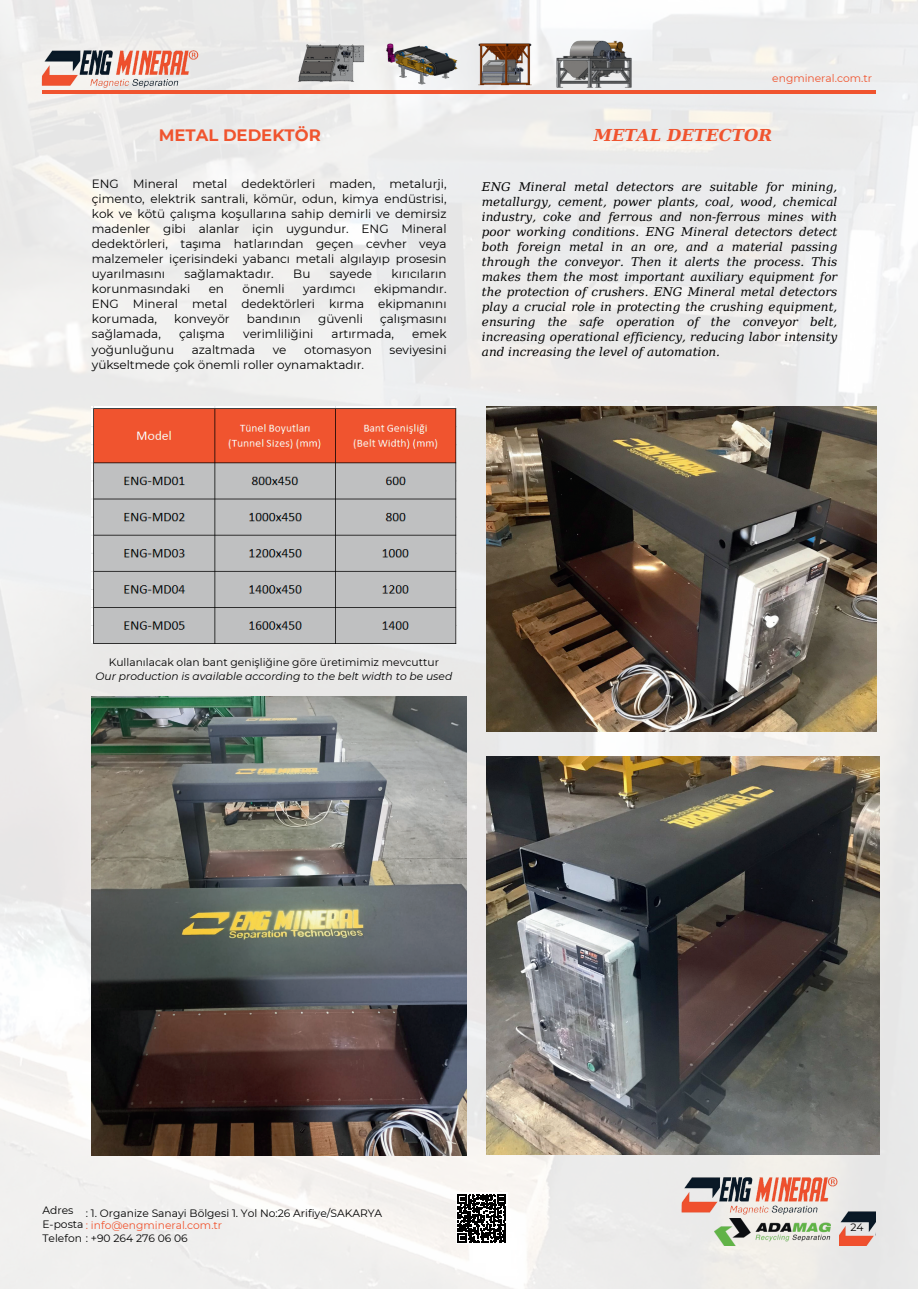
<style>
.page{position:relative;width:918px;height:1289px;background:#fff}
.page>*{position:absolute;margin:0;border:0;box-sizing:border-box;transform-origin:0 0}
.t1{font:italic 700 16.5px "DejaVu Serif";color:#f0542f}
.t2{font:700 16.5px "Montserrat";color:#f0542f}
.t3{font:12px/15px "Montserrat";color:#000;text-align:justify}
.t4{font:italic 12px/15px "DejaVu Serif";color:#000;text-align:justify}
.t5{font:10.65px/13.8px "Montserrat";color:#000}
.t6{font:italic 10.65px "Montserrat";color:#000}
.t7{font:10.65px "Montserrat";color:#f0542f}
</style>
<div class="page">
<img style="left:0;top:0;width:918px;height:1288px">
<hr style="left:42px;top:90px;width:834px;height:4px;background:#f0542f">
<img style="left:36px;top:41px;width:165px;height:53px">
<div style="left:456px;top:1192px;width:52px;height:51px;background:linear-gradient(to bottom,#fefefe,#fffefe)"></div>
<svg style="left:458px;top:1194px;width:48px;height:48px"></svg>
<img style="left:839px;top:1211px;width:36px;height:34px">
<img style="left:715px;top:1220px;width:116px;height:25px">
<img style="left:676px;top:1167px;width:165px;height:53px">
<img style="left:477px;top:42px;width:56px;height:43px">
<img style="left:386px;top:43px;width:72px;height:42px">
<img style="left:552px;top:36px;width:85px;height:54px">
<img style="left:295px;top:43px;width:72px;height:42px">
<img style="left:92px;top:406px;width:364px;height:237px">
<img style="left:92px;top:696px;width:374px;height:459px">
<img style="left:487px;top:756px;width:393px;height:398px">
<img style="left:487px;top:406px;width:389px;height:325px">
<p class="t7" style="left:772px;top:70px;width:100px">iii</p>
<h1 class="t2" style="left:159px;top:123px;width:162px">i</h1>
<h1 class="t1" style="left:594px;top:122px;width:180px">METAL DETECTOR</h1>
<p class="t3" style="left:92px;top:176px;width:356px;text-indent:238px">maden, metalurji, çi mento, elektri k santrali, kömür, odun, ki mya endüstrisi, kok ve kötü çalışma koşullarına sahi p demi rli ve demi rsiz madenler gi bi alanlar içi n uygundur. ENG Mi neral dedektörleri, taşıma hatlarından geçen cevher veya malzemeler içerisi ndeki yabancı metali algılayıp prosesi n uyarılmasını</p>
<p class="t3" style="left:92px;top:176px;width:223px">ENG Mi neral metal dedektörleri</p>
<p class="t3" style="left:185px;top:266px;width:91px">sağlamaktadır.</p>
<p class="t3" style="left:293px;top:266px;width:19px">Bu</p>
<p class="t3" style="left:330px;top:266px;width:44px">sayede</p>
<p class="t3" style="left:392px;top:266px;width:56px">kırıcıların</p>
<p class="t3" style="left:92px;top:281px;width:98px">korunmasındaki</p>
<p class="t3" style="left:209px;top:281px;width:17px">en</p>
<p class="t3" style="left:243px;top:281px;width:42px">önemli</p>
<p class="t3" style="left:303px;top:281px;width:54px">yardımcı</p>
<p class="t3" style="left:374px;top:281px;width:74px">eki pmandır.</p>
<p class="t3" style="left:92px;top:296px;width:223px">ENG Mi neral metal dedektörleri</p>
<p class="t3" style="left:329px;top:296px;width:119px">kırma eki pmanını</p>
<p class="t3" style="left:92px;top:311px;width:67px">korumada,</p>
<p class="t3" style="left:174px;top:311px;width:57px">konveyör</p>
<p class="t3" style="left:247px;top:311px;width:56px">bandının</p>
<p class="t3" style="left:318px;top:311px;width:44px">güvenli</p>
<p class="t3" style="left:380px;top:311px;width:68px">çalışmasını</p>
<p class="t3" style="left:92px;top:326px;width:71px">sağlamada,</p>
<p class="t3" style="left:179px;top:326px;width:47px">çalışma</p>
<p class="t3" style="left:243px;top:326px;width:70px">verimliliğini</p>
<p class="t3" style="left:332px;top:326px;width:64px">artırmada,</p>
<p class="t3" style="left:412px;top:326px;width:36px">emek</p>
<p class="t3" style="left:92px;top:341px;width:84px">yoğunluğunu</p>
<p class="t3" style="left:192px;top:341px;width:65px">azaltmada</p>
<p class="t3" style="left:273px;top:341px;width:15px">ve</p>
<p class="t3" style="left:304px;top:341px;width:69px">otomasyon</p>
<p class="t3" style="left:390px;top:341px;width:56px">seviyesi ni</p>
<p class="t3" style="left:92px;top:356px;width:274px">yükseltmede çok önemli roller oynamaktadır.</p>
<p class="t4" style="left:482px;top:178px;width:357px">i metallurgy, cement, power plants, coal, wood, chemical industry, coke and ferrous and non-ferrous mines with poor working conditions. ENG Mineral detectors detect both foreign metal in an ore, and a material passing through the conveyor. Then it alerts the process. This makes them the most important auxiliary equipment for the protection of crushers. ENG Mineral metal detectors play a crucial role in protecting the crushing equipment, ensuring the safe operation of the conveyor belt, increasing operational efficiency, reducing labor intensity and increasing the level of automation.</p>
<p class="t5" style="left:109px;top:655px;width:331px">iiiiiiiiiiiii</p>
<p class="t6" style="left:96px;top:668px;width:358px">iii iiiiiiii</p>
<p class="t5" style="left:42px;top:1202px;width:146px">i<br>E-posta<br>Telefon i</p>
<p class="t5" style="left:86px;top:1205px;width:298px">: 1. Organize Sanayi Bölgesi 1. Yol No:26 Arifiye/SAKARYA</p>
<p class="t7" style="left:86px;top:1218px;width:136px">iiiii</p>
<p class="t5" style="left:851px;top:1220px;width:15px">24</p>
</div>
